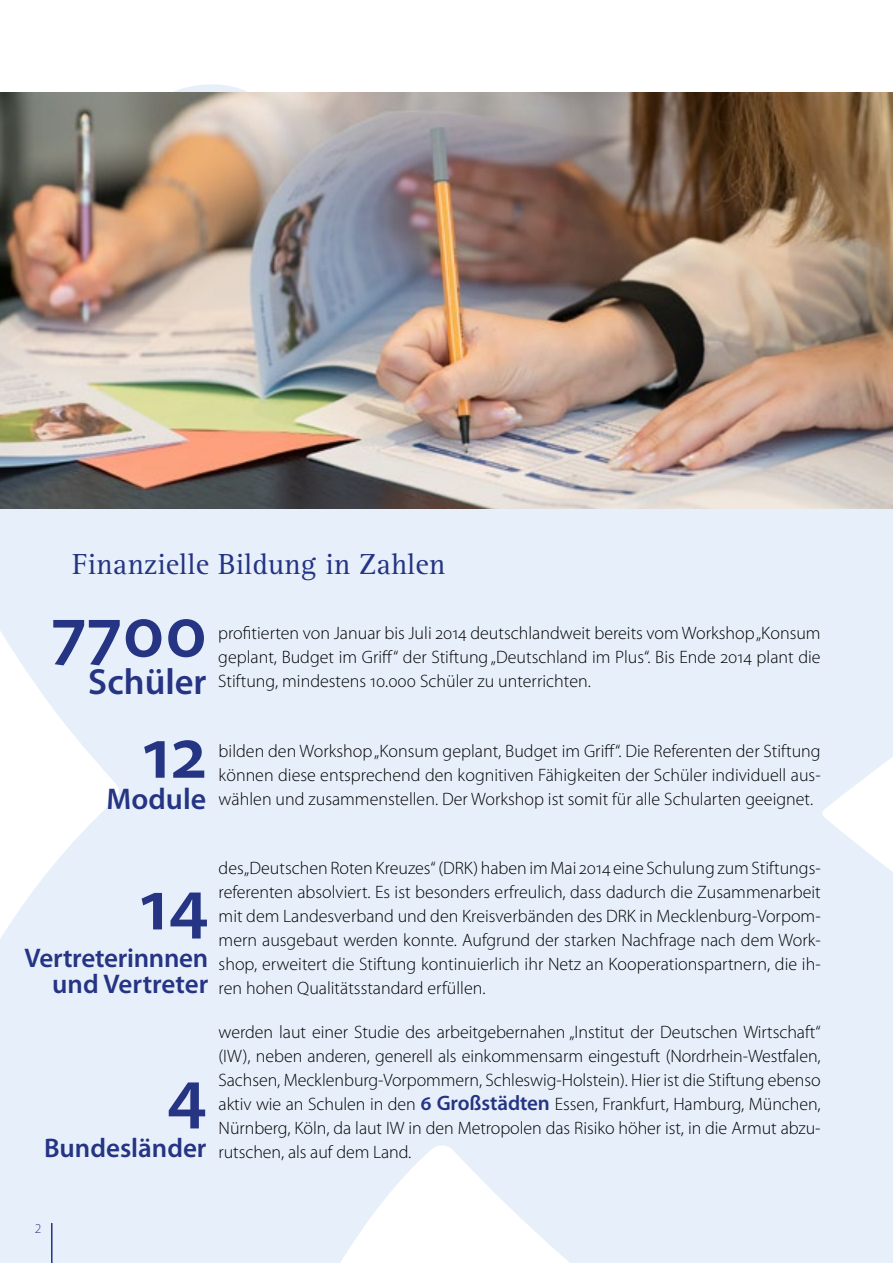
<style>
.page{position:relative;width:893px;height:1263px;background:#fff}
.page>*{position:absolute;margin:0;border:0;box-sizing:border-box;transform-origin:0 0}
.t1{font:600 75px "Myriad Pro";letter-spacing:.02em;color:#253483}
.t2{font:600 36.45px "Myriad Pro";color:#253483}
.t3{font:30px "Rotis Serif";color:#253483}
.t4{font:600 30px "Myriad Pro";color:#253483}
.t5{font:600 27px/25.5px "Myriad Pro";color:#253483;text-align:right}
.t6{font:300 18px/24px "Myriad Pro";color:#000;text-align:justify}
.t7{font:300 13.5px "Myriad Pro";color:#253483}
.s1{font-weight:600;font-size:21px;color:#253483}
</style>
<div class="page">
<div style="left:0;top:84px;width:893px;height:1179px;background:#e7f0fa"></div>
<hr style="left:51px;top:1223px;width:2px;height:40px;background:#253483">
<img style="left:0;top:93px;width:893px;height:416px">
<h3 class="t3" style="left:72px;top:547px;width:375px">Finanzielle Bildung in Zahlen</h3>
<h1 class="t1" style="left:52px;top:584px;width:156px">7700</h1>
<h2 class="t2" style="left:88px;top:659px;width:120px">Schüler</h2>
<p class="t6" style="left:218px;top:621px;width:604px">profitierten von Januar bis Juli 2014 deutschlandweit bereits vom Workshop „Konsum geplant, Budget im Griff“ der Stiftung „Deutschland im Plus“. Bis Ende 2014 plant die Stiftung, mindestens 10.000 Schüler zu unterrichten.</p>
<h1 class="t1" style="left:142px;top:705px;width:65px">12</h1>
<h3 class="t4" style="left:107px;top:780px;width:101px">Module</h3>
<p class="t6" style="left:219px;top:738px;width:604px">bilden den Workshop „Konsum geplant, Budget im Griff“. Die Referenten der Stiftung können diese entsprechend den kognitiven Fähigkeiten der Schüler individuell aus&shy;wählen und zusammenstellen. Der Workshop ist somit für alle Schularten geeignet.</p>
<h1 class="t1" style="left:140px;top:856px;width:70px">14</h1>
<h3 class="t5" style="left:25px;top:945px;width:185px">Vertreterinnnen und Vertreter</h3>
<p class="t6" style="left:219px;top:856px;width:604px">des „Deutschen Roten Kreuzes“ (DRK) haben im Mai 2014 eine Schulung zum Stiftungs&shy;referenten absolviert. Es ist besonders erfreulich, dass dadurch die Zusammenarbeit mit dem Landesverband und den Kreisverbänden des DRK in Mecklenburg-Vorpom&shy;mern ausgebaut werden konnte. Aufgrund der starken Nachfrage nach dem Work&shy;shop, erweitert die Stiftung kontinuierlich ihr Netz an Kooperationspartnern, die ih&shy;ren hohen Qualitätsstandard erfüllen.</p>
<h1 class="t1" style="left:167px;top:1046px;width:41px">4</h1>
<h3 class="t5" style="left:44px;top:1134px;width:164px">Bundesländer</h3>
<p class="t6" style="left:219px;top:1020px;width:604px">werden laut einer Studie des arbeitgebernahen „Institut der Deutschen Wirtschaft“ (IW), neben anderen, generell als einkommensarm eingestuft (Nordrhein-Westfalen, Sachsen, Mecklenburg-Vorpommern, Schleswig-Holstein). Hier ist die Stiftung ebenso aktiv wie an Schulen in den <span class="s1">6 Großstädten</span> Essen, Frankfurt, Hamburg, München, Nürnberg, Köln, da laut IW in den Metropolen das Risiko höher ist, in die Armut abzu&shy;rutschen, als auf dem Land.</p>
<p class="t7" style="left:35px;top:1220px;width:8px">2</p>
</div>
